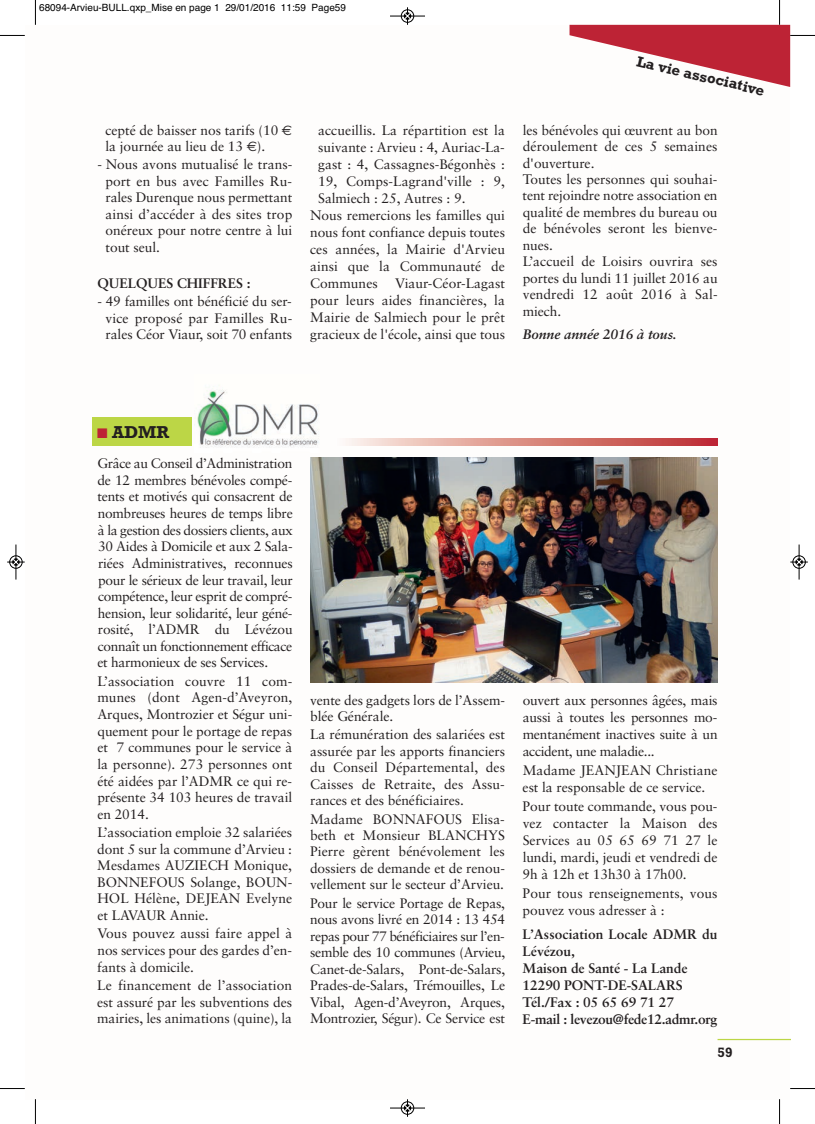
<style>
.page{position:relative;width:815px;height:1124px;background:#fff}
.page>*{position:absolute;margin:0;border:0;box-sizing:border-box;transform-origin:0 0}
.t1{font:700 17.5px "Rockwell";color:#231f20}
.t2{font:700 15px "Rockwell";color:#231f20}
.t3{font:13.75px/16.5px "Sabon CE";letter-spacing:-.005em;color:#231f20;text-align:justify}
.t4{font:700 13.75px/17px "Sabon CE";letter-spacing:-.005em;color:#231f20}
.t5{font:italic 700 13.75px "Sabon CE";letter-spacing:-.005em;color:#231f20}
.t6{font:700 13.75px "Rockwell";color:#231f20}
.t7{font:10px "Helvetica";color:#000}
.s1{font-family:"Euro Sans"}
.s2{color:#bd2335}
</style>
<div class="page">
<hr style="left:718px;top:1038px;width:72px;height:1px;background:#bcd646">
<img style="left:311px;top:457px;width:407px;height:225px">
<img style="left:197px;top:385px;width:122px;height:63px">
<div style="left:92px;top:417px;width:99px;height:28px;background:#bcd646"></div>
<svg style="left:345px;top:438px;width:373px;height:8px;background:#da8b85"></svg>
<svg style="left:35px;top:0;width:1px;height:25px"></svg>
<svg style="left:0;top:35px;width:25px;height:1px"></svg>
<svg style="left:570px;top:0;width:245px;height:87px"></svg>
<svg style="left:35px;top:1099px;width:1px;height:24px"></svg>
<svg style="left:0;top:1088px;width:25px;height:1px"></svg>
<svg style="left:779px;top:1099px;width:1px;height:24px"></svg>
<svg style="left:790px;top:1088px;width:25px;height:1px"></svg>
<div style="left:401px;top:9px;width:13px;height:14px;border:1px solid #fff;border-radius:50%"></div>
<hr style="left:390px;top:16px;width:35px;height:1px;background:#000">
<div style="left:401px;top:10px;width:13px;height:12px;border:1px solid #000;border-radius:50%"></div>
<svg style="left:404px;top:7px;width:7px;height:18px"></svg>
<hr style="left:390px;top:1107px;width:35px;height:1px;background:#000">
<div style="left:401px;top:1101px;width:13px;height:13px;border:1px solid #000;border-radius:50%"></div>
<svg style="left:404px;top:1099px;width:7px;height:17px"></svg>
<div style="left:9px;top:555px;width:14px;height:13px;border:1px solid #fff;border-radius:50%"></div>
<hr style="left:16px;top:544px;width:1px;height:35px;background:#000">
<div style="left:10px;top:555px;width:12px;height:13px;border:1px solid #000;border-radius:50%"></div>
<svg style="left:7px;top:558px;width:18px;height:7px"></svg>
<div style="left:792px;top:555px;width:14px;height:13px;border:1px solid #fff;border-radius:50%"></div>
<hr style="left:799px;top:544px;width:1px;height:35px;background:#000">
<div style="left:793px;top:555px;width:12px;height:13px;border:1px solid #000;border-radius:50%"></div>
<svg style="left:790px;top:558px;width:18px;height:7px"></svg>
<p class="t7" style="left:39px;top:2px;width:308px">68094-Arvieu-BULL.qxp_Mise en page 1 29/01/2016 11:59 Page59</p>
<p class="t3" style="left:106px;top:123px;width:188px">cepté de baisser nos tarifs (10 <span class="s1">€ </span>la journée au lieu de 13 <span class="s1">€</span>).</p>
<p class="t3" style="left:105px;top:157px;width:188px;text-indent:-8px">- Nous avons mutualisé le trans&shy;port en bus avec Familles Ru&shy;rales Durenque nous permettant ainsi d’accéder à des sites trop onéreux pour notre centre à lui tout seul.</p>
<p class="t4" style="left:97px;top:276px;width:155px">QUELQUES CHIFFRES :</p>
<p class="t3" style="left:97px;top:294px;width:196px;text-align:center">- 49 familles ont bénéficié du ser&shy;vice proposé par Familles Ru&shy;rales Céor Viaur, soit 70 enfants</p>
<p class="t3" style="left:318px;top:123px;width:188px">accueillis. La répartition est la</p>
<p class="t3" style="left:318px;top:140px;width:188px">suivante : Arvieu : 4, Auriac-La-</p>
<p class="t3" style="left:318px;top:157px;width:188px">gast : 4, Cassagnes-Bégonhès :</p>
<p class="t3" style="left:318px;top:174px;width:188px">19, Comps-Lagrand'ville : 9,</p>
<p class="t3" style="left:318px;top:191px;width:149px">Salmiech : 25, Autres : 9.</p>
<p class="t3" style="left:310px;top:208px;width:196px">Nous remercions les familles qui</p>
<p class="t3" style="left:310px;top:225px;width:196px">nous font confiance depuis toutes</p>
<p class="t3" style="left:310px;top:242px;width:196px">ces années, la Mairie d'Arvieu</p>
<p class="t3" style="left:310px;top:259px;width:196px">ainsi que la Communauté de</p>
<p class="t3" style="left:310px;top:276px;width:69px">Communes</p>
<p class="t3" style="left:310px;top:276px;width:196px;line-height:17px;text-indent:85px">Viaur-Céor-Lagast pour leurs aides financières, la Mairie de Salmiech pour le prêt gracieux de l'école, ainsi que tous</p>
<p class="t2" style="left:639px;top:52px;width:132px;rotate:13deg">La vie associative</p>
<p class="t3" style="left:523px;top:123px;width:197px;text-align:left">les bénévoles qui œuvrent au bon déroulement de ces 5 semaines d'ouverture.<br>Toutes les personnes qui souhai&shy;tent rejoindre notre association en qualité de membres du bureau ou de bénévoles seront les bienve&shy;nues.<br>L’accueil de Loisirs ouvrira ses portes du lundi 11 juillet 2016 au vendredi 12 août 2016 à Sal&shy;miech.</p>
<p class="t5" style="left:523px;top:329px;width:156px">Bonne année 2016 à tous.</p>
<p class="t1" style="left:97px;top:426px;width:73px"><span class="s2">■</span> ADMR</p>
<p class="t3" style="left:97px;top:456px;width:197px">Grâce au Conseil d’Administration de 12 membres bénévoles compé&shy;tents et motivés qui consacrent de nombreuses heures de temps libre à la gestion des dossiers clients, aux 30 Aides à Domicile et aux 2 Sala&shy;riées Administratives, reconnues pour le sérieux de leur travail, leur com pétence, leur esprit de compré - hension, leur solidarité, leur géné&shy;rosité, l’ADMR du Lévézou connaît un fonctionnement efficace et harmonieux de ses Services.</p>
<p class="t3" style="left:97px;top:673px;width:196px">L’association couvre 11 com&shy;munes (dont Agen-d’Aveyron, Arques, Montrozier et Ségur uni&shy;quement pour le portage de repas et 7 communes pour le service à la personne). 273 personnes ont été aidées par l’ADMR ce qui re&shy;présente 34 103 heures de travail en 2014.</p>
<p class="t3" style="left:97px;top:824px;width:197px">L’association emploie 32 salariées dont 5 sur la commune d’Arvieu :<br>Mesdames AUZIECH Monique, BONNEFOUS Solange, BOUN-HOL Hélène, DEJEAN Evelyne et LAVAUR Annie.</p>
<p class="t3" style="left:97px;top:926px;width:197px">Vous pouvez aussi faire appel à nos services pour des gardes d’en&shy;fants à domicile.</p>
<p class="t3" style="left:97px;top:977px;width:196px">Le financement de l’association est assuré par les subventions des mairies, les animations (quine), la</p>
<p class="t3" style="left:310px;top:692px;width:196px">vente des gadgets lors de l’Assem&shy;blée Générale.</p>
<p class="t3" style="left:310px;top:727px;width:197px">La rémunération des salariées est assurée par les apports financiers du Conseil Départemental, des Caisses de Retraite, des Assu&shy;rances et des bénéficiaires.</p>
<p class="t3" style="left:310px;top:811px;width:196px">Madame BONNAFOUS Elisa&shy;beth et Monsieur BLANCHYS Pierre gèrent bénévolement les dossiers de demande et de renou&shy;vellement sur le secteur d’Arvieu.</p>
<p class="t3" style="left:310px;top:895px;width:197px">Pour le service Portage de Repas, nous avons livré en 2014 : 13 454 repas pour 77 bénéficiaires sur l’en&shy;semble des 10 communes (Arvieu, Canet-de-Salars, Pont-de-Salars, Prades-de-Salars, Tré mouilles, Le Vibal, Agen-d’Aveyron, Arques, Montrozier, Ségur). Ce Service est</p>
<p class="t3" style="left:523px;top:693px;width:196px;line-height:17px">ouvert aux personnes âgées, mais aussi à toutes les personnes mo&shy;mentanément inactives suite à un accident, une maladie...</p>
<p class="t3" style="left:523px;top:762px;width:196px;line-height:17px">Madame JEANJEAN Christiane est la responsable de ce service.</p>
<p class="t3" style="left:523px;top:798px;width:196px;line-height:17px">Pour toute commande, vous pou&shy;vez contacter la Maison des Services au 05 65 69 71 27 le lundi, mardi, jeudi et vendredi de 9h à 12h et 13h30 à 17h00.</p>
<p class="t3" style="left:523px;top:885px;width:196px;line-height:17.1px">Pour tous renseignements, vous pouvez vous adresser à :</p>
<p class="t4" style="left:523px;top:926px;width:196px">L’Association Locale ADMR du<br>Lévézou,<br>Maison de Santé - La Lande<br>12290 PONT-DE-SALARS<br>Tél./Fax : 05 65 69 71 27<br>E-mail : levezou@fede12.admr.org</p>
<p class="t6" style="left:718px;top:1043px;width:17px">59</p>
</div>
